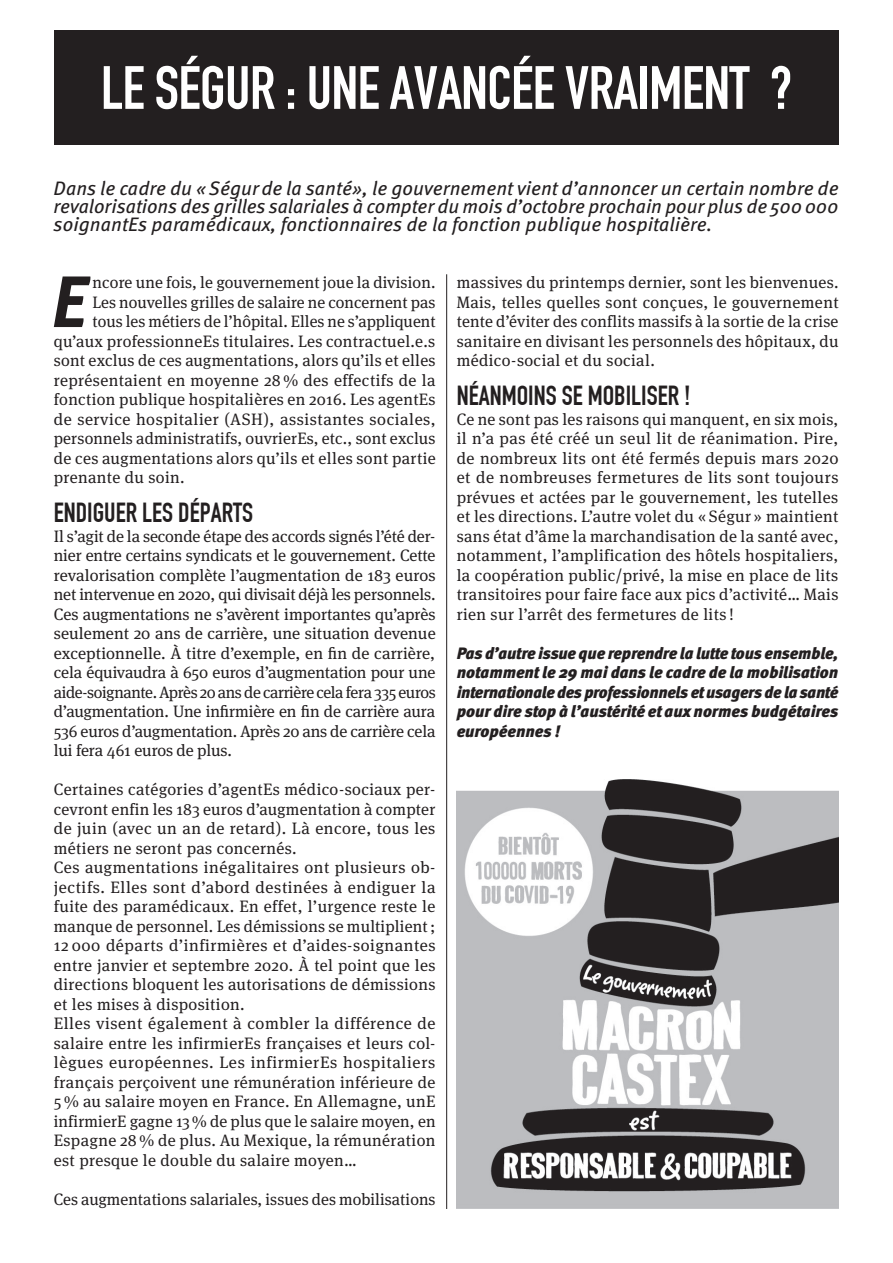
<style>
.page{position:relative;width:893px;height:1263px;background:#fff}
.page>*{position:absolute;margin:0;border:0;box-sizing:border-box;transform-origin:0 0}
.Texte_courant_lettri{font:italic 700 70.35px "Aller";color:#231f20}
.Titre_noir_long{font:60px "DIN Engschrift";letter-spacing:-.01em;color:#fff}
.Intertitre{font:27px "DIN Engschrift";color:#231f20}
.Texte_courant{font:italic 19.5px/18px "Meta Pro";letter-spacing:.005em;color:#231f20;text-align:justify}
.Texte_courant-2{font:16.5px/19.5px "Meta Serif Pro";letter-spacing:.02em;color:#231f20;text-align:justify}
.Texte_courant_lettri-2{font:16.5px "Meta Serif Pro";letter-spacing:.015em;color:#231f20}
.Texte_courant-3{font:italic 900 16.5px/19.5px "Meta Pro";letter-spacing:-.01em;color:#231f20;text-align:justify}
</style>
<div class="page">
<div style="left:54px;top:30px;width:785px;height:115px;background:#231f20"></div>
<img style="left:457px;top:780px;width:382px;height:429px">
<hr style="left:446px;top:274px;width:1px;height:935px;background:#231f20">
<p class="Titre_noir_long" style="left:101px;top:53px;width:693px">LE SÉGUR : UNE AVANCÉE VRAIMENT ?</p>
<p class="Texte_courant" style="left:54px;top:180px;width:786px">Dans le cadre du «Ségurde la santé», le gouvernement vient d’annoncer un certain nombre de revalorisations des grilles salariales à compter du mois d’octobre prochain pour plus de 500000 soignantEs paramédicaux, fonctionnaires de la fonction publique hospitalière.</p>
<p class="Texte_courant_lettri" style="left:48px;top:258px;width:39px">E</p>
<p class="Texte_courant_lettri-2" style="left:93px;top:270px;width:344px">ncore une fois, le gouvernement joue la division.</p>
<p class="Texte_courant_lettri-2" style="left:93px;top:290px;width:344px">Les nouvelles grilles de salaire ne concernent pas</p>
<p class="Texte_courant_lettri-2" style="left:93px;top:309px;width:344px">tous les métiers de l’hôpital. Elles ne s’appliquent</p>
<p class="Texte_courant_lettri-2" style="left:54px;top:329px;width:383px">qu’aux professionneEs titulaires. Les contractuel.e.s</p>
<p class="Texte_courant_lettri-2" style="left:54px;top:348px;width:383px">sont exclus de ces augmentations, alors qu’ils et elles</p>
<p class="Texte_courant_lettri-2" style="left:54px;top:368px;width:383px">représentaient en moyenne 28 % des effectifs de la</p>
<p class="Texte_courant_lettri-2" style="left:54px;top:387px;width:383px">fonction publique hospitalières en 2016. Les agentEs</p>
<p class="Texte_courant_lettri-2" style="left:54px;top:407px;width:383px">de service hospitalier (ASH), assistantes sociales,</p>
<p class="Texte_courant_lettri-2" style="left:54px;top:426px;width:383px">personnels administratifs, ouvrierEs, etc., sont exclus</p>
<p class="Texte_courant_lettri-2" style="left:54px;top:446px;width:383px">de ces augmentations alors qu’ils et elles sont partie</p>
<p class="Texte_courant_lettri-2" style="left:54px;top:465px;width:132px">prenante du soin.</p>
<p class="Intertitre" style="left:54px;top:497px;width:201px">ENDIGUER LES DÉPARTS</p>
<p class="Texte_courant-2" style="left:54px;top:525px;width:383px">Il s’agit de la seconde étape des accords signés l’été der&shy;nier entre certains syndicats et le gouvernement. Cette revalorisation complète l’augmentation de 183 euros net intervenue en 2020, qui divisait déjà les personnels.<br>Ces augmentations ne s’avèrent importantes qu’après seulement 20 ans de carrière, une situation devenue exceptionnelle. À titre d’exemple, en fin de carrière, cela équivaudra à 650 euros d’augmentation pour une aide-soignante. Après 20 ans de carrière cela fera 335 euros d’augmentation. Une infirmière en fin de carrière aura 536 euros d’augmentation. Après 20 ans de carrière cela lui fera 461 euros de plus.</p>
<p class="Texte_courant-2" style="left:54px;top:779px;width:383px">Certaines catégories d’agentEs médico-sociaux per&shy;cevront enfin les 183 euros d’augmentation à compter de juin (avec un an de retard). Là encore, tous les métiers ne seront pas concernés.</p>
<p class="Texte_courant-2" style="left:54px;top:857px;width:383px">Ces augmentations inégalitaires ont plusieurs ob&shy;jectifs. Elles sont d’abord destinées à endiguer la fuite des paramédicaux. En effet, l’urgence reste le manque de personnel. Les démissions se multiplient; 12 000 départs d’infirmières et d’aides-soignantes entre janvier et septembre 2020. À tel point que les directions bloquent les autorisations de démissions et les mises à disposition.</p>
<p class="Texte_courant-2" style="left:54px;top:1013px;width:383px">Elles visent également à combler la différence de salaire entre les infirmierEs françaises et leurs col&shy;lègues européennes. Les infirmierEs hospitaliers français perçoivent une rémunération inférieure de 5 % au salaire moyen en France. En Allemagne, unE infirmierE gagne 13% de plus que le salaire moyen, en Espagne 28 % de plus. Au Mexique, la rémunération est presque le double du salaire moyen…</p>
<p class="Texte_courant-2" style="left:54px;top:1188px;width:383px">Ces augmentations salariales, issues des mobilisations</p>
<p class="Texte_courant-2" style="left:457px;top:272px;width:383px">massives du printemps dernier, sont les bienvenues.<br>Mais, telles quelles sont conçues, le gouvernement tente d’éviter des conflits massifs à la sortie de la crise sanitaire en divisant les personnels des hôpitaux, du médico-social et du social.</p>
<p class="Intertitre" style="left:457px;top:380px;width:235px">NÉANMOINS SE MOBILISER !</p>
<p class="Texte_courant-2" style="left:457px;top:408px;width:383px">Ce ne sont pas les raisons qui manquent, en six mois, il n’a pas été créé un seul lit de réanimation. Pire, de nombreux lits ont été fermés depuis mars 2020 et de nombreuses fermetures de lits sont toujours prévues et actées par le gouvernement, les tutelles et les directions. L’autre volet du « Ségur » maintient sans état d’âme la marchandisation de la santé avec, notamment, l’amplification des hôtels hospitaliers, la coopération public/privé, la mise en place de lits transitoires pour faire face aux pics d’activité… Mais rien sur l’arrêt des fermetures de lits !</p>
<p class="Texte_courant-3" style="left:457px;top:644px;width:383px">Pas d’autre issue que reprendre la lutte tous ensemble, notamment le 29 mai dans le cadre de la mobilisation internationale des professionnels et usagers de la santé pour dire stop à l’austérité et aux normes budgétaires européennes !</p>
</div>
